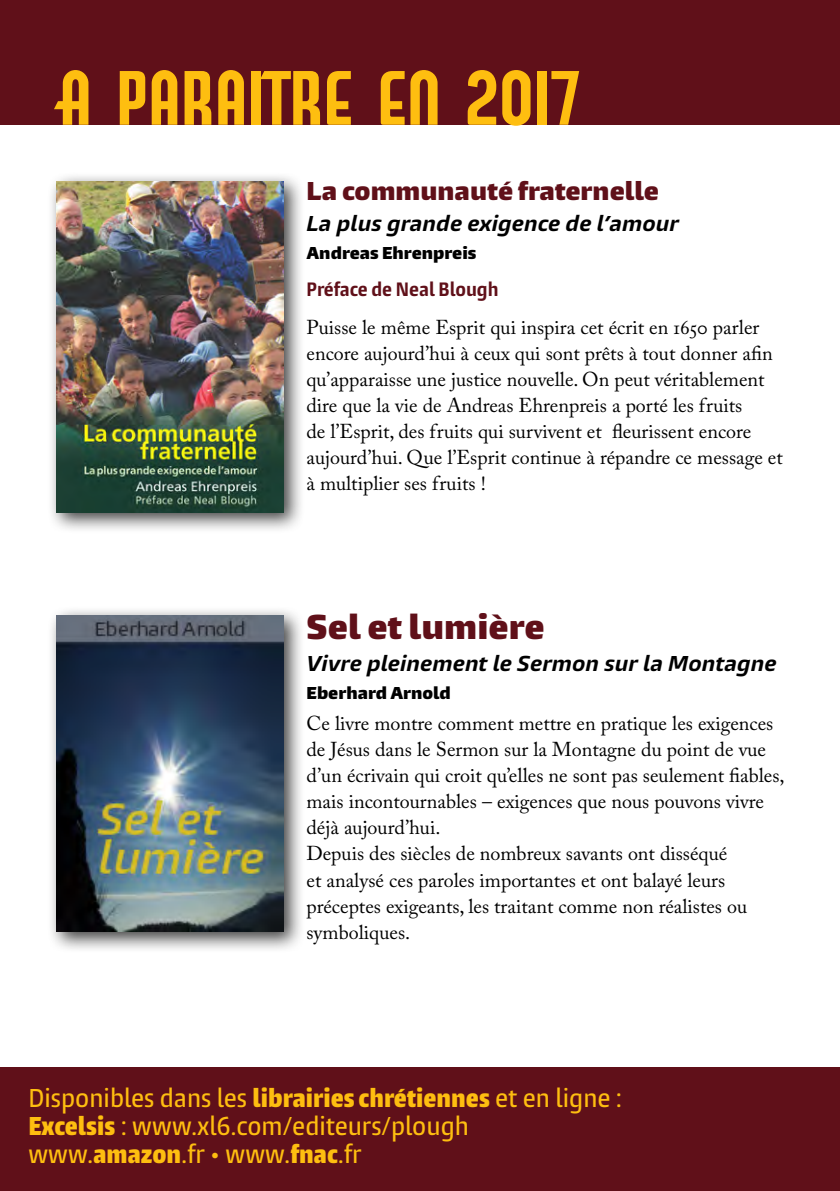
<style>
.page{position:relative;width:840px;height:1191px;background:#fff}
.page>*{position:absolute;margin:0;border:0;box-sizing:border-box;transform-origin:0 0}
.t1{font:72px "Tw Cen Poster MT Std";letter-spacing:-.02em;color:#febe10}
.t2{font:900 32px "Burlingame Pro";color:#601019}
.t3{font:500 condensed 24px/28px "Burlingame Pro";color:#febe10}
.t4{font:900 24px "Burlingame Pro";color:#601019}
.t5{font:20px/26px "Adobe Caslon Pro";color:#000}
.t6{font:italic 700 20px "Burlingame Pro";color:#000}
.t7{font:700 condensed 18px "Burlingame Pro";color:#601019}
.t8{font:900 16px "Burlingame Pro";color:#000}
.s1{font-weight:900}
</style>
<div class="page">
<div style="left:0;top:1066px;width:839px;height:125px;background:#601019"></div>
<div style="left:0;top:0;width:839px;height:125px;background:#601019"></div>
<div style="left:47px;top:172px;width:258px;height:362px;background:#000;opacity:.75"></div>
<img style="left:57px;top:181px;width:226px;height:331px">
<div style="left:47px;top:606px;width:258px;height:347px;background:#000;opacity:.75"></div>
<img style="left:57px;top:615px;width:226px;height:316px">
<h1 class="t1" style="left:57px;top:53px;width:525px">A PARAITRE EN 2017</h1>
<p class="t4" style="left:306px;top:175px;width:354px">La communauté fraternelle</p>
<p class="t6" style="left:306px;top:211px;width:374px">La plus grande exigence de l’amour</p>
<p class="t8" style="left:306px;top:243px;width:171px">Andreas Ehrenpreis</p>
<p class="t7" style="left:306px;top:278px;width:194px">Préface de Neal Blough</p>
<p class="t5" style="left:306px;top:314px;width:477px">Puisse le même Esprit qui inspira cet écrit en 1650 parler encore aujourd’hui à ceux qui sont prêts à tout donner afin qu’apparaisse une justice nouvelle. On peut véritablement dire que la vie de Andreas Ehrenpreis a porté les fruits<br>de l’Esprit, des fruits qui survivent et fleurissent encore aujourd’hui. Que l’Esprit continue à répandre ce message et à multiplier ses fruits !</p>
<h2 class="t2" style="left:306px;top:607px;width:239px">Sel et lumière</h2>
<p class="t6" style="left:306px;top:651px;width:471px">Vivre pleinement le Sermon sur la Montagne</p>
<p class="t8" style="left:306px;top:682px;width:146px">Eberhard Arnold</p>
<p class="t5" style="left:306px;top:710px;width:479px">Ce livre montre comment mettre en pratique les exigences de Jésus dans le Sermon sur la Montagne du point de vue d’un écrivain qui croit qu’elles ne sont pas seulement fiables, mais incontournables – exigences que nous pouvons vivre déjà aujourd’hui.<br>Depuis des siècles de nombreux savants ont disséqué<br>et analysé ces paroles importantes et ont balayé leurs préceptes exigeants, les traitant comme non réalistes ou symboliques.</p>
<p class="t3" style="left:28px;top:1084px;width:595px">Disponibles dans les <span class="s1">librairies chrétiennes</span> et en ligne :<br><span class="s1">Excelsis</span> : www.xl6.com/editeurs/plough www.<span class="s1">amazon</span>.fr • www.<span class="s1">fnac</span>.fr</p>
</div>
